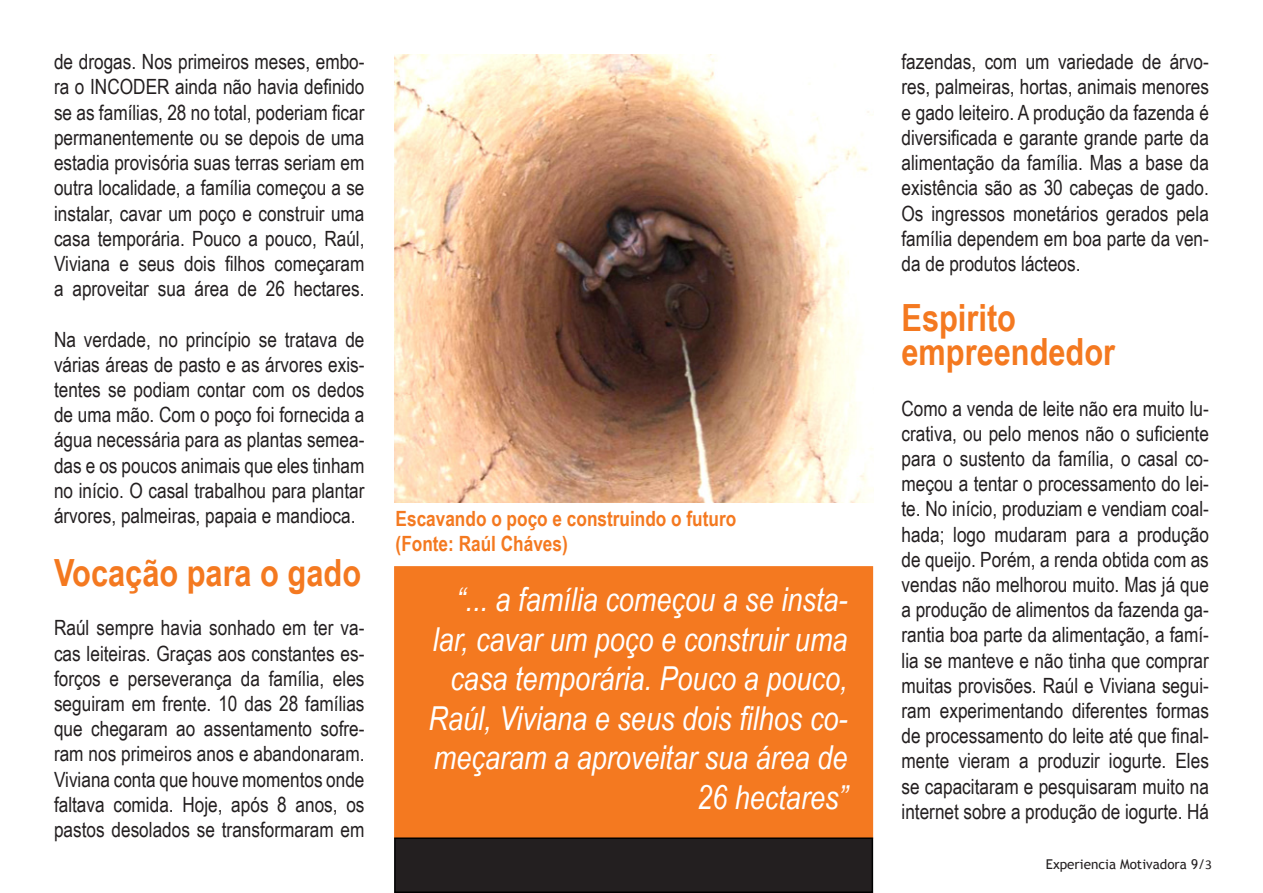
<style>
.page{position:relative;width:1263px;height:893px;background:#fff}
.page>*{position:absolute;margin:0;border:0;box-sizing:border-box;transform-origin:0 0}
.t1{font:700 37.5px "Arial Narrow";color:#f47920}
.t2{font:italic 33px/39.6px "Arial Narrow";color:#fff;text-align:right}
.t3{font:21px/25.2px "Arial Narrow";color:#231f20;text-align:justify}
.t4{font:700 21px "Arial Narrow";color:#f47920}
.t5{font:13.5px "Trebuchet MS";color:#231f20}
.s1{font-family:"Calibri"}
</style>
<div class="page">
<div style="left:394px;top:566px;width:479px;height:273px;background:#f47920;border:2px solid #f47920"></div>
<div style="left:395px;top:838px;width:477px;height:54px;background:#231f20"></div>
<div style="left:394px;top:837px;width:479px;height:56px;border:2px solid #000"></div>
<img style="left:395px;top:54px;width:478px;height:449px">
<p class="t3" style="left:54px;top:49px;width:312px">de drogas. Nos primeiros meses, embo&shy;ra o INCODER ainda não havia definido se as famílias, 28 no total, poderiam ficar permanentemente ou se depois de uma estadia provisória suas terras seriam em outra localidade, a família começou a se instalar, cavar um poço e construir uma casa temporária. Pouco a pouco, Raúl, Viviana e seus dois filhos começaram a aproveitar sua área de 26 hectares.</p>
<p class="t3" style="left:54px;top:326px;width:312px">Na verdade, no princípio se tratava de várias áreas de pasto e as árvores exis&shy;tentes se podiam contar com os dedos de uma mão. Com o poço foi fornecida a água necessária para as plantas semea&shy;das e os poucos animais que eles tinham no início. O casal trabalhou para plantar árvores, palmeiras, papaia e mandioca.</p>
<p class="t1" style="left:54px;top:545px;width:309px">Vocação para o gado</p>
<p class="t3" style="left:54px;top:615px;width:312px">Raúl sempre havia sonhado em ter va&shy;cas leiteiras. Graças aos constantes es&shy;forços e perseverança da família, eles seguiram em frente. 10 das 28 famílias que chegaram ao assentamento sofre&shy;ram nos primeiros anos e abandonaram.<br>Viviana conta que houve momentos onde faltava comida. Hoje, após 8 anos, os pastos desolados se transformaram em</p>
<p class="t4" style="left:396px;top:503px;width:342px">Escavando o poço e construindo o futuro</p>
<p class="t4" style="left:396px;top:528px;width:174px">(Fonte: Raúl Cháves)</p>
<p class="t2" style="left:428px;top:579px;width:421px">“... a família começou a se insta&shy;lar, cavar um poço e construir uma casa temporária. Pouco a pouco,<br>Raúl, Viviana e seus dois filhos co&shy;meçaram a aproveitar sua área de<br>26 hectares”</p>
<p class="t3" style="left:901px;top:49px;width:309px">fazendas, com um variedade de árvo&shy;res, palmeiras, hortas, animais menores e gado leiteiro. A produção da fazenda é diversificada e garante grande parte da alimentação da família. Mas a base da existência são as 30 cabeças de gado.<br>Os ingressos monetários gerados pela família dependem em boa parte da ven&shy;da de produtos lácteos.</p>
<p class="t1" style="left:901px;top:289px;width:116px">Espirito</p>
<p class="t1" style="left:901px;top:324px;width:215px">empreendedor</p>
<p class="t3" style="left:901px;top:395px;width:309px">Como a venda de leite não era muito lu&shy;crativa, ou pelo menos não o suficiente para o sustento da família, o casal co&shy;meçou a tentar o processamento do lei&shy;te. No início, produziam e vendiam coal&shy;hada; logo mudaram para a produção de queijo. Porém, a renda obtida com as vendas não melhorou muito. Mas já que a produção de alimentos da fazenda ga&shy;rantia boa parte da alimentação, a famí&shy;lia se manteve e não tinha que comprar muitas provisões. Raúl e Viviana segui&shy;ram experimentando diferentes formas de processamento do leite até que final&shy;mente vieram a produzir iogurte. Eles se capacitaram e pesquisaram muito na internet sobre a produção de iogurte. Há</p>
<p class="t5" style="left:1046px;top:856px;width:168px">Experiencia Motivadora 9/<span class="s1">3</span></p>
</div>
